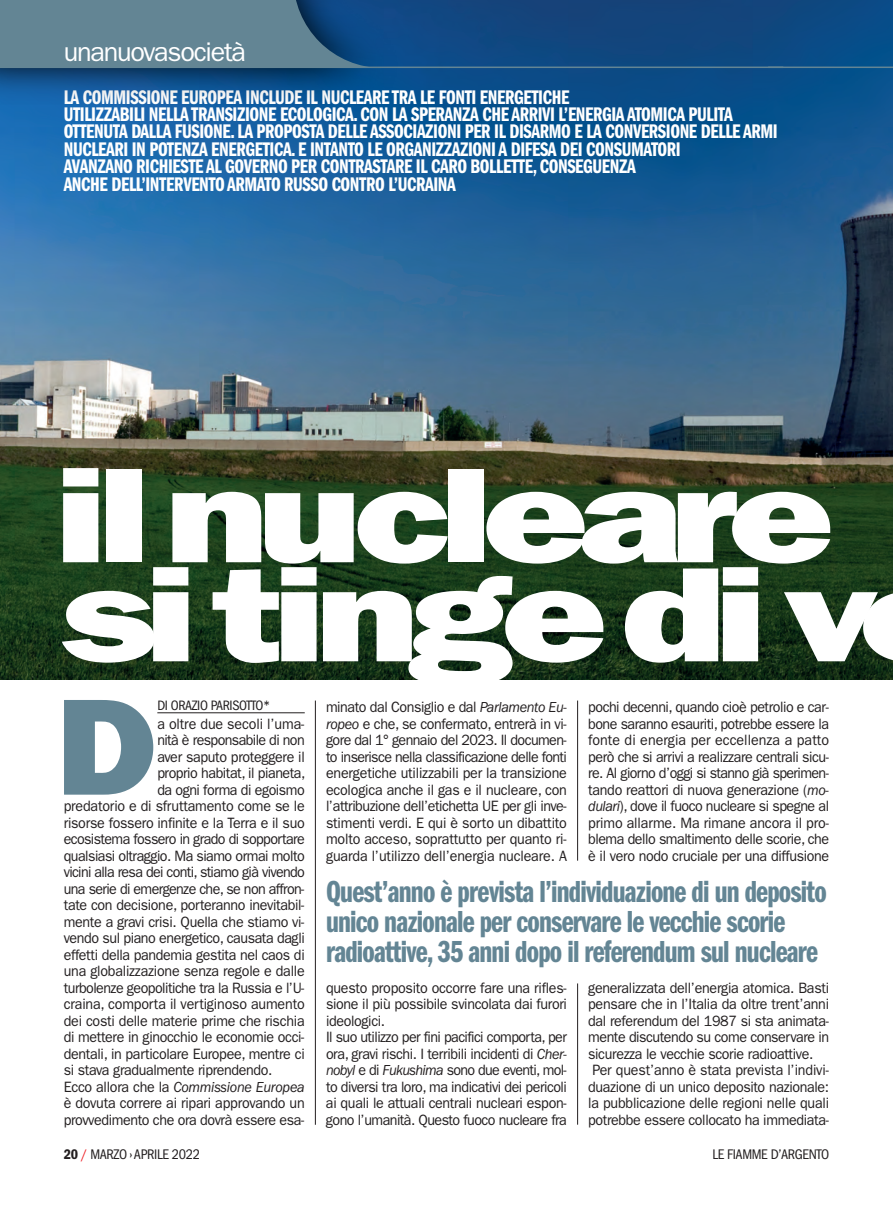
<style>
.page{position:relative;width:893px;height:1212px;background:#fff}
.page>*{position:absolute;margin:0;border:0;box-sizing:border-box;transform-origin:0 0}
.t1{font:800 138px "Franklin Gothic LT";color:#638594;scale:1.06 1}
.t2{font:800 135.3px/99px "Franklin Gothic LT";letter-spacing:-.06em;color:#fff;scale:1.32 1}
.t3{font:31.5px/30px "Franklin Gothic LT Demi Cmpr";letter-spacing:-.025em;color:#638594}
.t4{font:27px "Franklin Gothic LT";letter-spacing:-.045em;color:#fff}
.t5{font:20.4px/17.4px "Franklin Gothic LT Demi Cmpr";letter-spacing:-.02em;color:#fff}
.t6{font:15px/16.5px "Franklin Gothic LT";letter-spacing:-.025em;color:#231f20;text-align:justify;scale:.95 1}
.t7{font:15px "Franklin Gothic LT";letter-spacing:-.045em;color:#231f20;scale:.95 1}
.t8{font:italic 15px "Franklin Gothic LT";letter-spacing:-.02em;color:#231f20;scale:.95 1}
.t9{font:condensed 14.4px "Franklin Gothic LT";letter-spacing:-.025em;color:#231f20}
.t10{font:condensed 14.1px "Franklin Gothic LT";letter-spacing:-.025em;color:#231f20}
.s1{font-style:normal}
.s2{font-style:italic}
.s3{font-weight:600}
.s4{color:#ee1d23}
</style>
<div class="page">
<hr style="left:157px;top:712px;width:148px;height:1px;background:#231f20">
<img style="left:0;top:0;width:893px;height:679px">
<hr style="left:315px;top:700px;width:1px;height:425px;background:#231f20">
<hr style="left:577px;top:983px;width:1px;height:142px;background:#231f20">
<hr style="left:577px;top:700px;width:1px;height:161px;background:#231f20">
<hr style="left:0;top:67px;width:783px;height:1px;background:#638594">
<img style="left:0;top:0;width:420px;height:106px">
<hr style="left:768px;top:67px;width:125px;height:1px;background:#638594">
<svg style="left:0;top:0;width:383px;height:68px;background:#547a90"></svg>
<h3 class="t4" style="left:64px;top:42px;width:184px">unanuovasocietà</h3>
<p class="t5" style="left:64px;top:90px;width:715px">LA COMMISSIONE EUROPEA INCLUDE IL NUCLEARE TRA LE FONTI ENERGETICHE<br>UTILIZZABILI NELLA TRANSIZIONE ECOLOGICA. CON LA SPERANZA CHE ARRIVI L’ENERGIA ATOMICA PULITA OTTENUTA DALLA FUSIONE. LA PROPOSTA DELLE ASSOCIAZIONI PER IL DISARMO E LA CONVERSIONE DELLE ARMI NUCLEARI IN POTENZA ENERGETICA. E INTANTO LE ORGANIZZAZIONI A DIFESA DEI CONSUMATORI<br>AVANZANO RICHIESTE AL GOVERNO PER CONTRASTARE IL CARO BOLLETTE, CONSEGUENZA<br>ANCHE DELL’INTERVENTO ARMATO RUSSO CONTRO L’UCRAINA</p>
<h2 class="t2" style="left:55px;top:477px;width:625px">ilnucleare sitingediv</h2>
<h1 class="t1" style="left:56px;top:700px;width:95px">D</h1>
<p class="t10" style="left:157px;top:701px;width:115px">DI ORAZIO PARISOTTO*</p>
<p class="t6" style="left:157px;top:716px;width:156px">a oltre due secoli l’uma-</p>
<p class="t7" style="left:157px;top:735px;width:157px">nità è responsabile di non</p>
<p class="t6" style="left:157px;top:749px;width:157px">aver saputo proteggere il</p>
<p class="t6" style="left:157px;top:766px;width:157px">proprio habitat, il pianeta,</p>
<p class="t6" style="left:157px;top:782px;width:157px">da ogni forma di egoismo</p>
<p class="t6" style="left:64px;top:799px;width:255px">predatorio e di sfruttamento come se le</p>
<p class="t6" style="left:64px;top:815px;width:255px">risorse fossero infinite e la Terra e il suo</p>
<p class="t7" style="left:64px;top:834px;width:255px">ecosistema fossero in grado di sopportare</p>
<p class="t6" style="left:64px;top:848px;width:255px">qualsiasi oltraggio. Ma siamo ormai molto</p>
<p class="t7" style="left:64px;top:867px;width:255px">vicini alla resa dei conti, stiamo già vivendo</p>
<p class="t7" style="left:64px;top:883px;width:255px">una serie di emergenze che, se non affron-</p>
<p class="t6" style="left:64px;top:898px;width:255px">tate con decisione, porteranno inevitabil-</p>
<p class="t6" style="left:64px;top:914px;width:255px">mente a gravi crisi. Quella che stiamo vi-</p>
<p class="t6" style="left:64px;top:931px;width:255px">vendo sul piano energetico, causata dagli</p>
<p class="t6" style="left:64px;top:947px;width:255px">effetti della pandemia gestita nel caos di</p>
<p class="t6" style="left:64px;top:964px;width:255px">una globalizzazione senza regole e dalle</p>
<p class="t6" style="left:64px;top:980px;width:255px">turbolenze geopolitiche tra la Russia e l’U-</p>
<p class="t6" style="left:64px;top:997px;width:255px">craina, comporta il vertiginoso aumento</p>
<p class="t6" style="left:64px;top:1013px;width:255px">dei costi delle materie prime che rischia</p>
<p class="t6" style="left:64px;top:1030px;width:255px">di mettere in ginocchio le economie occi-</p>
<p class="t6" style="left:64px;top:1046px;width:255px">dentali, in particolare Europee, mentre ci</p>
<p class="t6" style="left:64px;top:1063px;width:221px">si stava gradualmente riprendendo.</p>
<p class="t8" style="left:64px;top:1082px;width:255px"><span class="s1">Ecco allora che la</span> Commissione Europea</p>
<p class="t6" style="left:64px;top:1096px;width:255px">è dovuta correre ai ripari approvando un</p>
<p class="t6" style="left:64px;top:1112px;width:255px">provvedimento che ora dovrà essere esa-</p>
<p class="t6" style="left:326px;top:700px;width:255px">minato dal Consiglio e dal <span class="s2">Parlamento Eu&shy;ropeo</span> e che, se confermato, entrerà in vi&shy;gore dal 1° gennaio del 2023. Il documen&shy;to inserisce nella classificazione delle fonti energetiche utilizzabili per la transizione ecologica anche il gas e il nucleare, con l’attribuzione dell’etichetta UE per gli inve&shy;stimenti verdi. E qui è sorto un dibattito molto acceso, soprattutto per quanto ri&shy;guarda l’utilizzo dell’energia nucleare. A</p>
<p class="t6" style="left:588px;top:700px;width:255px">pochi decenni, quando cioè petrolio e car&shy;bone saranno esauriti, potrebbe essere la fonte di energia per eccellenza a patto però che si arrivi a realizzare centrali sicu&shy;re. Al giorno d’oggi si stanno già sperimen&shy;tando reattori di nuova generazione (<span class="s2">mo&shy;dulari</span>), dove il fuoco nucleare si spegne al primo allarme. Ma rimane ancora il pro&shy;blema dello smaltimento delle scorie, che è il vero nodo cruciale per una diffusione</p>
<h3 class="t3" style="left:326px;top:879px;width:502px">Quest’anno è prevista l’individuazione di un deposito unico nazionale per conservare le vecchie scorie radioattive, 35 anni dopo il referendum sul nucleare</h3>
<p class="t6" style="left:326px;top:980px;width:255px;text-align:left">questo proposito occorre fare una rifles&shy;sione il più possibile svincolata dai furori ideologici.<br>Il suo utilizzo per fini pacifici comporta, per ora, gravi rischi. I terribili incidenti di <span class="s2">Cher&shy;nobyl</span> e di <span class="s2">Fukushima</span> sono due eventi, mol&shy;to diversi tra loro, ma indicativi dei pericoli ai quali le attuali centrali nucleari espon&shy;gono l’umanità. Questo fuoco nucleare fra</p>
<p class="t6" style="left:588px;top:980px;width:255px;text-align:left">generalizzata dell’energia atomica. Basti pensare che in l’Italia da oltre trent’anni dal referendum del 1987 si sta animata&shy;mente discutendo su come conservare in sicurezza le vecchie scorie radioattive.<br>Per quest’anno è stata prevista l’indivi&shy;duazione di un unico deposito nazionale: la pubblicazione delle regioni nelle quali potrebbe essere collocato ha immediata-</p>
<p class="t9" style="left:64px;top:1149px;width:138px"><span class="s3">20</span> <span class="s4">/</span> MARZO ›APRILE 2022</p>
<p class="t9" style="left:712px;top:1149px;width:118px">LE FIAMME D’ARGENTO</p>
</div>
